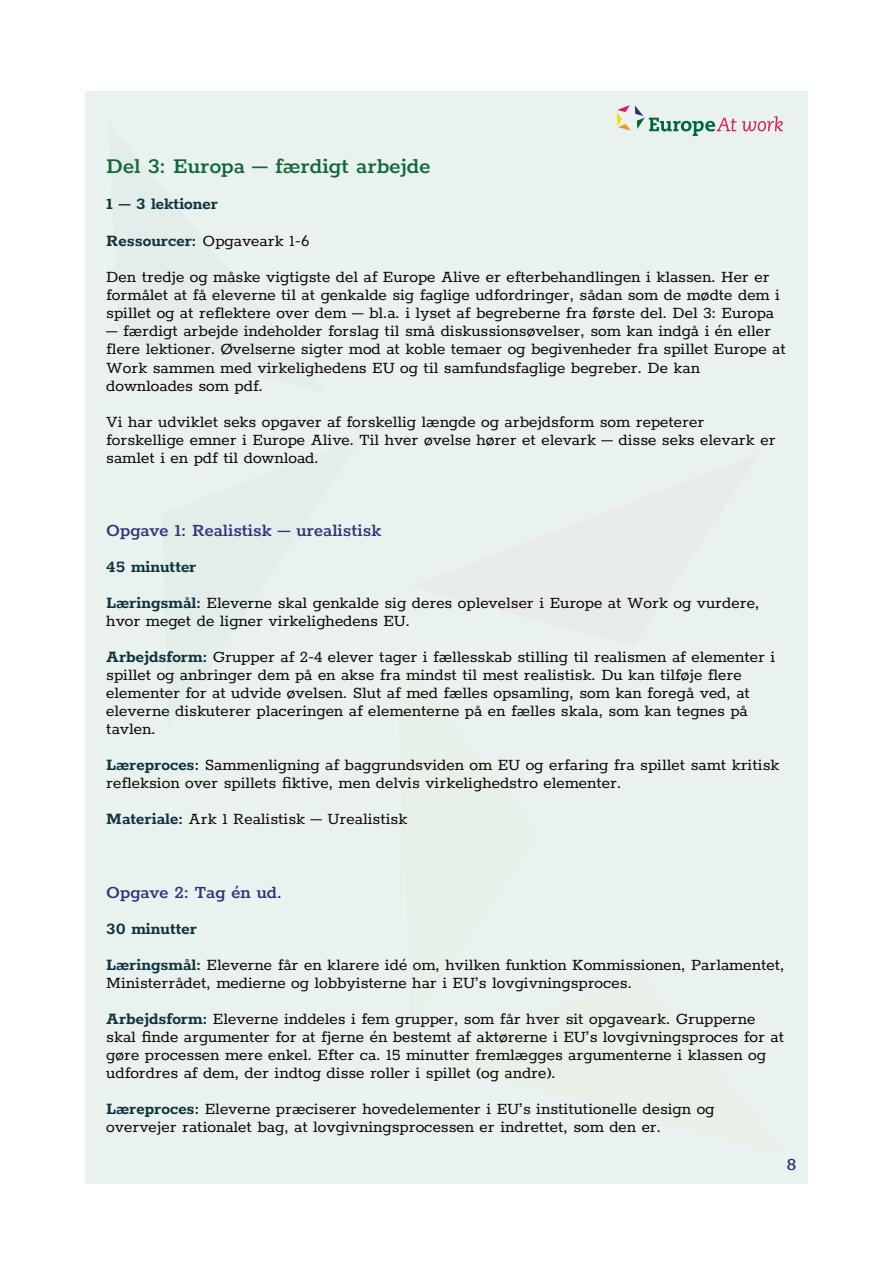
<style>
.page{position:relative;width:893px;height:1263px;background:#fff}
.page>*{position:absolute;margin:0;border:0;box-sizing:border-box;transform-origin:0 0}
.t1{font:600 24px "Rokkitt";color:#0f6837}
.t2{font:600 19.5px "Rokkitt";color:#2d337d}
.t3{font:500 19.5px "Rokkitt";color:#2d337d}
.t4{font:18px/18px "Rokkitt";color:#080704}
.s1{font-weight:700;color:#0e333e}
</style>
<div class="page">
<div style="left:85px;top:91px;width:723px;height:1093px;background:#e9f2ee"></div>
<svg style="left:617px;top:105px;width:166px;height:31px"></svg>
<h1 class="t1" style="left:106px;top:153px;width:326px">Del 3: Europa – færdigt arbejde</h1>
<p class="t4" style="left:106px;top:186px;width:665px;line-height:36.8px"><span class="s1">1 – 3 lektioner<br>Ressourcer:</span> Opgaveark 1-6<br>Den tredje og måske vigtigste del af Europe Alive er efterbehandlingen i klassen. Her er</p>
<p class="t4" style="left:106px;top:287px;width:675px">formålet at få eleverne til at genkalde sig faglige udfordringer, sådan som de mødte dem i spillet og at reflektere over dem – bl.a. i lyset af begreberne fra første del. Del 3: Europa</p>
<p class="t4" style="left:106px;top:323px;width:681px">– færdigt arbejde indeholder forslag til små diskussionsøvelser, som kan indgå i én eller flere lektioner. Øvelserne sigter mod at koble temaer og begivenheder fra spillet Europe at Work sammen med virkelighedens EU og til samfundsfaglige begreber. De kan downloades som pdf.</p>
<p class="t4" style="left:106px;top:413px;width:671px">Vi har udviklet seks opgaver af forskellig længde og arbejdsform som repeterer forskellige emner i Europe Alive. Til hver øvelse hører et elevark – disse seks elevark er samlet i en pdf til download.</p>
<p class="t2" style="left:106px;top:520px;width:276px">Opgave 1: Realistisk – urealistisk</p>
<p class="t4" style="left:106px;top:549px;width:655px;line-height:36px"><span class="s1">45 minutter<br>Læringsmål:</span> Eleverne skal genkalde sig deres oplevelser i Europe at Work og vurdere,</p>
<p class="t4" style="left:106px;top:603px;width:671px;line-height:36px">hvor meget de ligner virkelighedens EU.<br><span class="s1">Arbejdsform:</span> Grupper af 2-4 elever tager i fællesskab stilling til realismen af elementer i</p>
<p class="t4" style="left:106px;top:666px;width:645px">spillet og anbringer dem på en akse fra mindst til mest realistisk. Du kan tilføje flere elementer for at udvide øvelsen. Slut af med fælles opsamling, som kan foregå ved, at eleverne diskuterer placeringen af elementerne på en fælles skala, som kan tegnes på tavlen.</p>
<p class="t4" style="left:106px;top:756px;width:675px"><span class="s1">Læreproces:</span> Sammenligning af baggrundsviden om EU og erfaring fra spillet samt kritisk refleksion over spillets fiktive, men delvis virkelighedstro elementer.</p>
<p class="t4" style="left:106px;top:810px;width:303px"><span class="s1">Materiale:</span> Ark 1 Realistisk – Urealistisk</p>
<p class="t2" style="left:106px;top:882px;width:177px">Opgave 2: Tag én ud.</p>
<p class="t4" style="left:106px;top:911px;width:680px;line-height:36px"><span class="s1">30 minutter<br>Læringsmål:</span> Eleverne får en klarere idé om, hvilken funktion Kommissionen, Parlamentet,</p>
<p class="t4" style="left:106px;top:965px;width:651px;line-height:36px">Ministerrådet, medierne og lobbyisterne har i EU’s lovgivningsproces.<br><span class="s1">Arbejdsform:</span> Eleverne inddeles i fem grupper, som får hver sit opgaveark. Grupperne</p>
<p class="t4" style="left:106px;top:1028px;width:679px">skal finde argumenter for at fjerne én bestemt af aktørerne i EU’s lovgivningsproces for at gøre processen mere enkel. Efter ca. 15 minutter fremlægges argumenterne i klassen og udfordres af dem, der indtog disse roller i spillet (og andre).</p>
<p class="t4" style="left:106px;top:1100px;width:610px"><span class="s1">Læreproces:</span> Eleverne præciserer hovedelementer i EU’s institutionelle design og overvejer rationalet bag, at lovgivningsprocessen er indrettet, som den er.</p>
<p class="t3" style="left:787px;top:1154px;width:11px">8</p>
</div>
